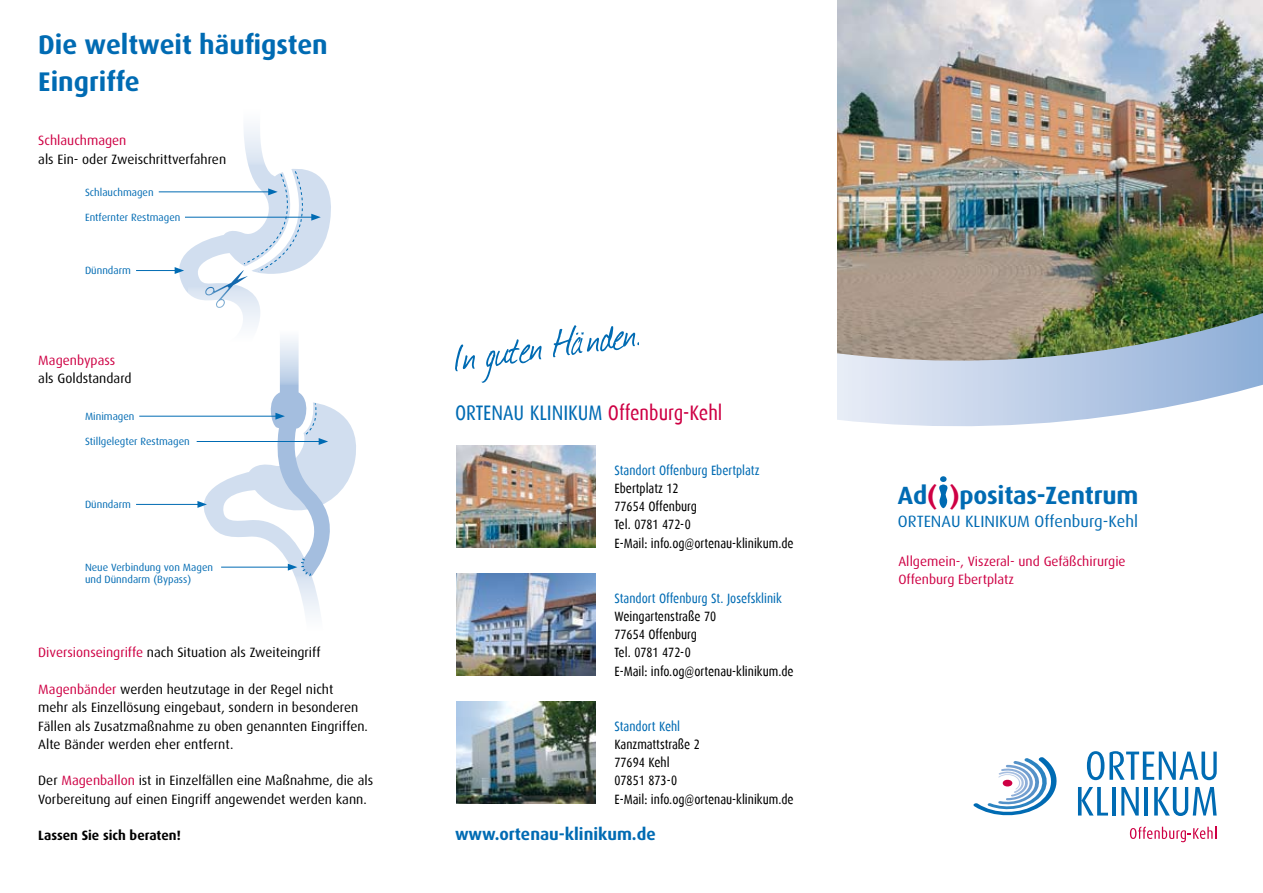
<style>
.page{position:relative;width:1263px;height:893px;background:#fff}
.page>*{position:absolute;margin:0;border:0;box-sizing:border-box;transform-origin:0 0}
.t1{font:700 27px/36.6px "Dax Pro";color:#006bb3}
.t2{font:700 24.9px "Dax Pro";letter-spacing:-.01em;color:#006bb3}
.t3{font:21px "Dax Condensed";color:#006bb3}
.t4{font:700 16.95px "Dax Pro";color:#006bb3}
.t5{font:16.35px "Dax Pro";color:#006bb3}
.t6{font:13.5px/18.3px "Dax Pro";color:#000}
.t7{font:13.5px/18.3px "Dax Condensed";color:#000}
.t8{font:13.5px/18.3px "Dax Pro";color:#ce0044}
.t9{font:13.5px "Dax Condensed";color:#006bb3}
.t10{font:700 13.5px "Dax Pro";color:#000}
.t11{font:10.5px/12.6px "Dax Pro";color:#006bb3}
.s1{color:#ce0044}
</style>
<div class="page">
<img style="left:838px;top:0;width:425px;height:236px">
<img style="left:838px;top:236px;width:425px;height:190px">
<svg style="left:973px;top:757px;width:84px;height:59px"></svg>
<svg style="left:1087px;top:751px;width:130px;height:29px"></svg>
<svg style="left:1078px;top:787px;width:30px;height:28px"></svg>
<hr style="left:1112px;top:787px;width:3px;height:28px;background:#006bb3">
<svg style="left:1121px;top:787px;width:18px;height:28px"></svg>
<hr style="left:1144px;top:787px;width:4px;height:28px;background:#006bb3">
<svg style="left:1154px;top:787px;width:63px;height:29px"></svg>
<svg style="left:1130px;top:827px;width:86px;height:15px"></svg>
<svg style="left:939px;top:476px;width:9px;height:32px"></svg>
<hr style="left:159px;top:191px;width:112px;height:1px;background:#006bb3">
<hr style="left:139px;top:416px;width:139px;height:1px;background:#006bb3">
<hr style="left:136px;top:504px;width:64px;height:1px;background:#006bb3">
<hr style="left:136px;top:270px;width:41px;height:1px;background:#006bb3">
<svg style="left:175px;top:126px;width:181px;height:489px"></svg>
<svg style="left:455px;top:344px;width:20px;height:27px"></svg>
<svg style="left:481px;top:339px;width:60px;height:44px"></svg>
<svg style="left:553px;top:325px;width:86px;height:32px"></svg>
<img style="left:456px;top:446px;width:139px;height:102px">
<img style="left:456px;top:574px;width:139px;height:102px">
<img style="left:456px;top:702px;width:139px;height:102px">
<h1 class="t1" style="left:38px;top:25px;width:291px">Die weltweit häufigsten<br>Eingriffe</h1>
<p class="t8" style="left:38px;top:131px;width:90px">Schlauchmagen</p>
<p class="t6" style="left:38px;top:149px;width:189px">als Ein- oder Zweischrittverfahren</p>
<p class="t11" style="left:85px;top:185px;width:70px">Schlauchmagen</p>
<p class="t11" style="left:85px;top:211px;width:97px">Entfernter Restmagen</p>
<p class="t11" style="left:85px;top:264px;width:47px">Dünndarm</p>
<p class="t8" style="left:38px;top:351px;width:78px">Magenbypass</p>
<p class="t6" style="left:38px;top:369px;width:95px">als Goldstandard</p>
<p class="t11" style="left:85px;top:410px;width:51px">Minimagen</p>
<p class="t11" style="left:85px;top:435px;width:106px">Stillgelegter Restmagen</p>
<p class="t11" style="left:85px;top:498px;width:47px">Dünndarm</p>
<p class="t11" style="left:85px;top:561px;width:130px">Neue Verbindung von Magen und Dünndarm (Bypass)</p>
<p class="t6" style="left:38px;top:643px;width:284px"><span class="s1">Diversionseingriffe</span> nach Situation als Zweiteingriff</p>
<p class="t6" style="left:38px;top:680px;width:331px"><span class="s1">Magenbänder</span> werden heutzutage in der Regel nicht<br>mehr als Einzellösung eingebaut, sondern in besonderen Fällen als Zusatzmaßnahme zu oben genannten Eingriffen.<br>Alte Bänder werden eher entfernt.</p>
<p class="t6" style="left:38px;top:771px;width:336px">Der <span class="s1">Magenballon</span> ist in Einzelfällen eine Maßnahme, die als<br>Vorbereitung auf einen Eingriff angewendet werden kann.</p>
<p class="t10" style="left:38px;top:827px;width:144px">Lassen Sie sich beraten!</p>
<h3 class="t3" style="left:455px;top:401px;width:269px">ORTENAU KLINIKUM <span class="s1">Offenburg-Kehl</span></h3>
<p class="t9" style="left:614px;top:462px;width:146px">Standort Offenburg Ebertplatz</p>
<p class="t7" style="left:614px;top:479px;width:181px">Ebertplatz 12<br>77654 Offenburg<br>Tel. 0781 472-0<br>E-Mail: info.og@ortenau-klinikum.de</p>
<p class="t9" style="left:614px;top:590px;width:169px">Standort Offenburg St. Josefsklinik</p>
<p class="t7" style="left:614px;top:607px;width:181px">Weingartenstraße 70<br>77654 Offenburg<br>Tel. 0781 472-0<br>E-Mail: info.og@ortenau-klinikum.de</p>
<p class="t9" style="left:614px;top:718px;width:67px">Standort Kehl</p>
<p class="t7" style="left:614px;top:735px;width:181px">Kanzmattstraße 2<br>77694 Kehl<br>07851 873-0<br>E-Mail: info.og@ortenau-klinikum.de</p>
<p class="t4" style="left:455px;top:823px;width:202px">www.ortenau-klinikum.de</p>
<h2 class="t2" style="left:898px;top:479px;width:242px">Ad<span class="s1">( )</span>positas-Zentrum</h2>
<p class="t5" style="left:898px;top:511px;width:242px">ORTENAU KLINIKUM Offenburg-Kehl</p>
<p class="t8" style="left:898px;top:552px;width:229px">Allgemein-, Viszeral- und Gefäßchirurgie<br>Offenburg Ebertplatz</p>
</div>
